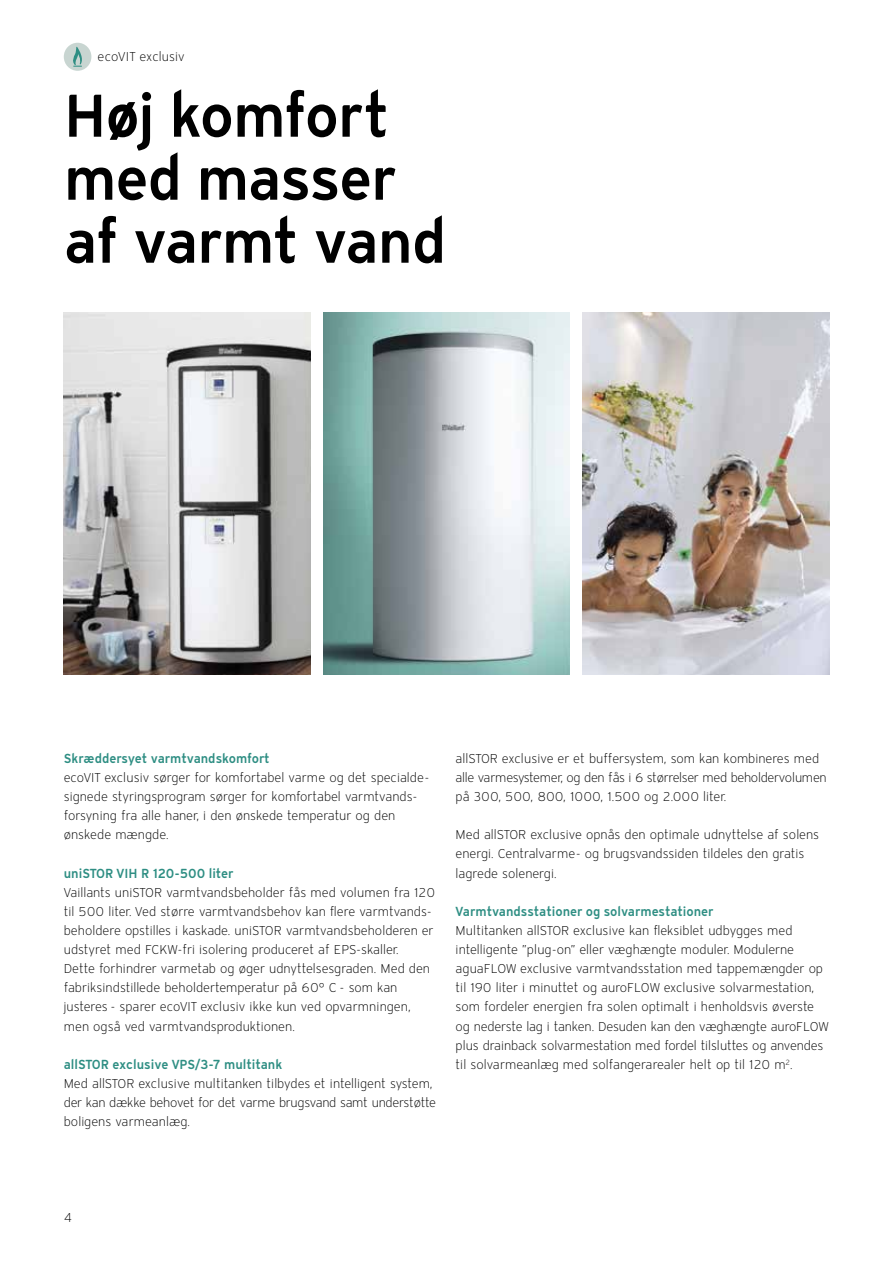
<style>
.page{position:relative;width:893px;height:1263px;background:#fff}
.page>*{position:absolute;margin:0;border:0;box-sizing:border-box;transform-origin:0 0}
.t1{font:600 60px/63px "Vaillant 13";letter-spacing:-.02em;color:#000}
.t2{font:300 12.75px/19.2px "Vaillant 16";letter-spacing:-.005em;color:#000}
.t3{font:600 12.75px "Vaillant 13";color:#2e8e83}
</style>
<div class="page">
<div style="left:64px;top:43px;width:27px;height:28px;background:#c8d5d1;border-radius:50%"></div>
<svg style="left:73px;top:47px;width:9px;height:20px"></svg>
<img style="left:64px;top:313px;width:246px;height:361px">
<img style="left:583px;top:313px;width:246px;height:361px">
<img style="left:323px;top:313px;width:247px;height:361px">
<p class="t2" style="left:98px;top:47px;width:89px">ecoVIT exclusiv</p>
<h1 class="t1" style="left:64px;top:82px;width:384px">Høj komfort med masser af varmt vand</h1>
<p class="t3" style="left:64px;top:750px;width:208px">Skræddersyet varmtvandskomfort</p>
<p class="t2" style="left:64px;top:768px;width:367px">ecoVIT exclusiv sørger for komfortabel varme og det specialde&shy;signede styringsprogram sørger for komfortabel varmtvands&shy;forsyning fra alle haner, i den ønskede temperatur og den ønskede mængde.</p>
<p class="t3" style="left:64px;top:864px;width:171px">uniSTOR VIH R 120-500 liter</p>
<p class="t2" style="left:64px;top:882px;width:373px">Vaillants uniSTOR varmtvandsbeholder fås med volumen fra 120 til 500 liter. Ved større varmtvandsbehov kan flere varmtvands&shy;beholdere opstilles i kaskade. uniSTOR varmtvandsbeholderen er udstyret med FCKW-fri isolering produceret af EPS-skaller.<br>Dette forhindrer varmetab og øger udnyttelsesgraden. Med den fabriksindstillede beholdertemperatur på 60° C - som kan justeres - sparer ecoVIT exclusiv ikke kun ved opvarmningen, men også ved varmtvandsproduktionen.</p>
<p class="t3" style="left:64px;top:1056px;width:220px">allSTOR exclusive VPS/3-7 multitank</p>
<p class="t2" style="left:64px;top:1074px;width:374px">Med allSTOR exclusive multitanken tilbydes et intelligent system, der kan dække behovet for det varme brugsvand samt understøtte boligens varmeanlæg.</p>
<p class="t2" style="left:456px;top:748px;width:373px">allSTOR exclusive er et buffersystem, som kan kombineres med alle varmesystemer, og den fås i 6 størrelser med beholdervolumen på 300, 500, 800, 1000, 1.500 og 2.000 liter.</p>
<p class="t2" style="left:456px;top:825px;width:365px">Med allSTOR exclusive opnås den optimale udnyttelse af solens energi. Centralvarme- og brugsvandssiden tildeles den gratis lagrede solenergi.</p>
<p class="t3" style="left:456px;top:903px;width:259px">Varmtvandsstationer og solvarmestationer</p>
<p class="t2" style="left:456px;top:921px;width:374px">Multitanken allSTOR exclusive kan fleksiblet udbygges med intelligente ”plug-on” eller væghængte moduler. Modulerne aguaFLOW exclusive varmtvandsstation med tappemængder op til 190 liter i minuttet og auroFLOW exclusive solvarmestation, som fordeler energien fra solen optimalt i henholdsvis øverste og nederste lag i tanken. Desuden kan den væghængte auroFLOW plus drainback solvarmestation med fordel tilsluttes og anvendes til solvarmeanlæg med solfangerarealer helt op til 120 m<sup>2</sup>.</p>
<p class="t2" style="left:64px;top:1208px;width:10px">4</p>
</div>
